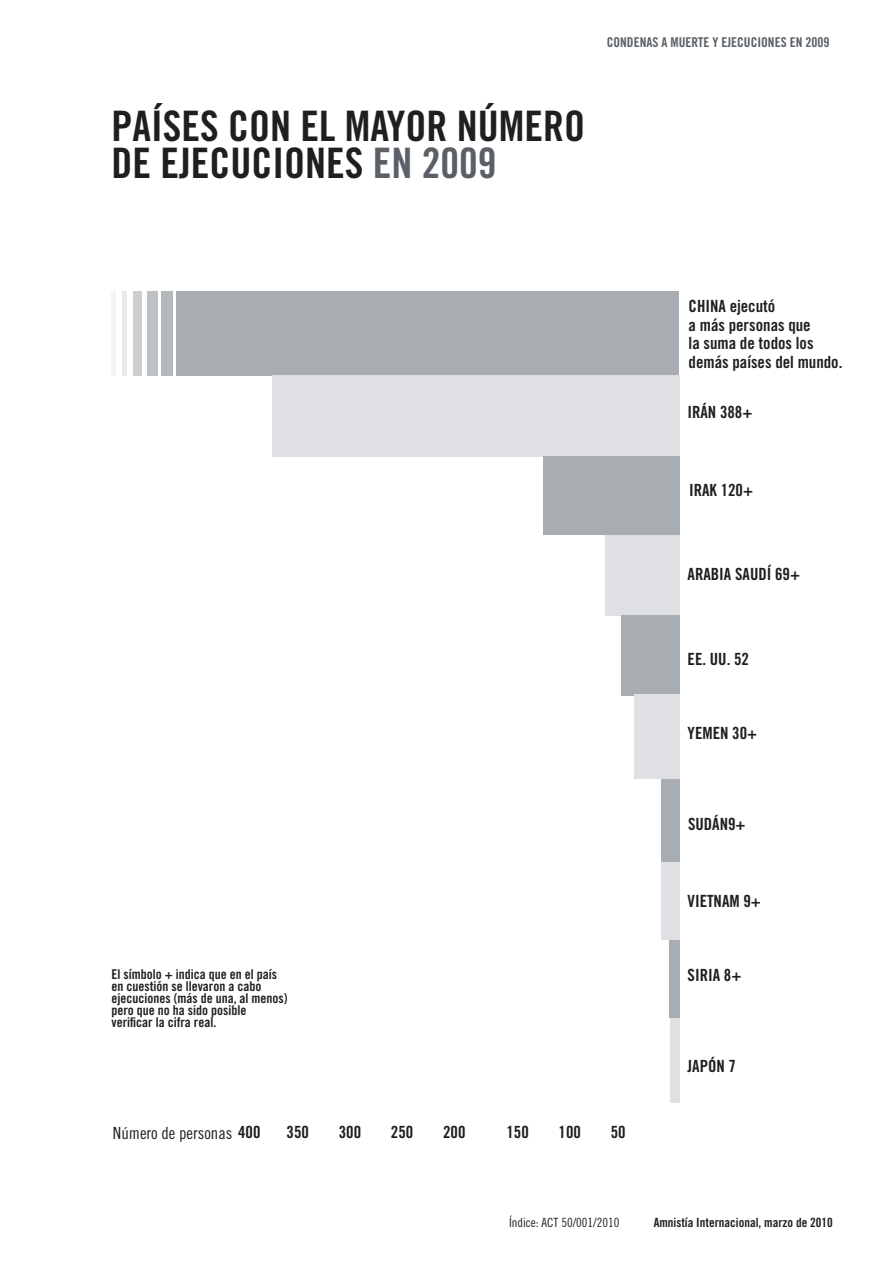
<style>
.page{position:relative;width:893px;height:1263px;background:#fff}
.page>*{position:absolute;margin:0;border:0;box-sizing:border-box;transform-origin:0 0}
.t1{font:42px/37.5px "Amnesty Trade Gothic Bd Cn 20";color:#201e21}
.t2{font:16.8px/18.5px "Amnesty Trade Gothic Bd Cn 20";color:#201e21}
.t3{font:16.8px "Amnesty Trade Gothic Cn 18";color:#201e21}
.t4{font:13.5px/12px "Amnesty Trade Gothic Bd Cn 20";color:#201e21}
.t5{font:13.5px "Amnesty Trade Gothic Bd Cn 20";color:#5a6065}
.t6{font:12.75px "Amnesty Trade Gothic Bd Cn 20";color:#201e21}
.t7{font:12.75px "Amnesty Trade Gothic Cn 18";color:#201e21}
.s1{color:#5a6065}
.s2{font-family:"Amnesty Trade Gothic Bd Cn 20"}
</style>
<div class="page">
<div style="left:176px;top:291px;width:503px;height:85px;background:#a8adb1"></div>
<div style="left:272px;top:375px;width:407px;height:81px;background:#dee0e3"></div>
<div style="left:543px;top:457px;width:137px;height:78px;background:#a8adb1"></div>
<div style="left:606px;top:535px;width:74px;height:80px;background:#dee0e3"></div>
<div style="left:621px;top:615px;width:59px;height:80px;background:#a8adb1"></div>
<div style="left:671px;top:1018px;width:9px;height:84px;background:#dee0e3"></div>
<div style="left:669px;top:940px;width:11px;height:78px;background:#a8adb1"></div>
<div style="left:661px;top:862px;width:19px;height:78px;background:#dee0e3"></div>
<div style="left:661px;top:777px;width:19px;height:85px;background:#a8adb1"></div>
<div style="left:635px;top:695px;width:45px;height:84px;background:#dee0e3"></div>
<div style="left:147px;top:291px;width:10px;height:85px;background:#bec2c5"></div>
<div style="left:133px;top:291px;width:9px;height:85px;background:#cccfd1"></div>
<div style="left:122px;top:291px;width:5px;height:85px;background:#e7e8e9"></div>
<div style="left:161px;top:291px;width:12px;height:85px;background:#b4b9bc"></div>
<hr style="left:112px;top:291px;width:4px;height:85px;background:#f2f3f3">
<h1 class="t1" style="left:111px;top:107px;width:475px">PAÍSES CON EL MAYOR NÚMERO<br>DE EJECUCIONES <span class="s1">EN 2009</span></h1>
<p class="t5" style="left:607px;top:34px;width:224px">CONDENAS A MUERTE Y EJECUCIONES EN 2009</p>
<p class="t4" style="left:111px;top:968px;width:178px">El símbolo + indica que en el país en cuestión se llevaron a cabo ejecuciones (más de una, al menos) pero que no ha sido posible verificar la cifra real.</p>
<p class="t2" style="left:689px;top:297px;width:155px">CHINA ejecutó<br>a más personas que<br>la suma de todos los demás países del mundo.</p>
<p class="t2" style="left:687px;top:402px;width:67px">IRÁN 388+</p>
<p class="t2" style="left:689px;top:481px;width:66px">IRAK 120+</p>
<p class="t2" style="left:687px;top:564px;width:114px">ARABIA SAUDÍ 69+</p>
<p class="t2" style="left:687px;top:650px;width:63px">EE. UU. 52</p>
<p class="t2" style="left:687px;top:723px;width:71px">YEMEN 30+</p>
<p class="t2" style="left:688px;top:814px;width:59px">SUDÁN9+</p>
<p class="t2" style="left:687px;top:892px;width:75px">VIETNAM 9+</p>
<p class="t2" style="left:687px;top:966px;width:55px">SIRIA 8+</p>
<p class="t2" style="left:687px;top:1057px;width:50px">JAPÓN 7</p>
<p class="t3" style="left:113px;top:1123px;width:149px">Número de personas <span class="s2">400</span></p>
<p class="t2" style="left:287px;top:1123px;width:24px">350</p>
<p class="t2" style="left:339px;top:1123px;width:24px">300</p>
<p class="t2" style="left:391px;top:1123px;width:24px">250</p>
<p class="t2" style="left:443px;top:1123px;width:24px">200</p>
<p class="t2" style="left:506px;top:1123px;width:24px">150</p>
<p class="t2" style="left:559px;top:1123px;width:24px">100</p>
<p class="t2" style="left:611px;top:1123px;width:16px">50</p>
<p class="t7" style="left:509px;top:1215px;width:112px">Índice: ACT 50/001/2010</p>
<p class="t6" style="left:654px;top:1215px;width:181px">Amnistía Internacional, marzo de 2010</p>
</div>
